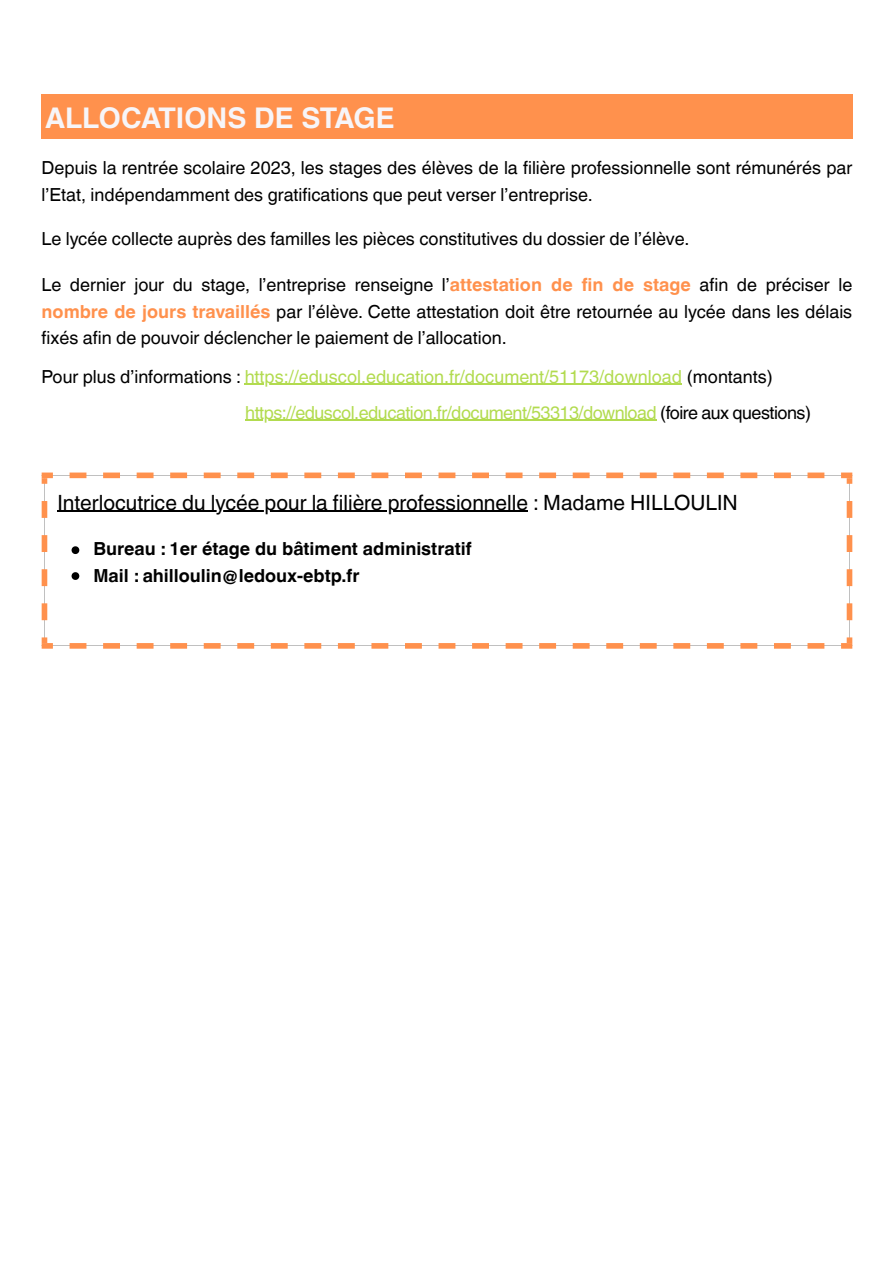
<style>
.page{position:relative;width:894px;height:1263px;background:#fff}
.page>*{position:absolute;margin:0;border:0;box-sizing:border-box;transform-origin:0 0}
.t1{font:700 28.5px "Helvetica World";color:#f7f5f8}
.t2{font:21px "Helvetica World";color:#000}
.t3{font:18px/26.4px "Helvetica World";color:#000}
.t4{font:18px "Helvetica World";color:#b2db4f}
.t5{font:18px "Helvetica World";letter-spacing:-.03em;color:#b2db4f}
.t6{font:700 18px "Helvetica World";color:#000}
.s1{font-weight:700;color:#ff914d}
.s2{color:#000}
</style>
<div class="page">
<hr style="left:244px;top:384px;width:437px;height:1px;background:#b2db4f">
<hr style="left:245px;top:420px;width:411px;height:1px;background:#b2db4f">
<div style="left:42px;top:94px;width:810px;height:44px;background:#ff914d"></div>
<svg style="left:42px;top:472px;width:810px;height:177px"></svg>
<p class="t1" style="left:45px;top:95px;width:351px">ALLOCATIONS DE STAGE</p>
<p class="t3" style="left:42px;top:155px;width:811px;line-height:27px">Depuis la rentrée scolaire 2023, les stages des élèves de la filière professionnelle sont rémunérés par l’Etat, indépendamment des gratifications que peut verser l’entreprise.</p>
<p class="t3" style="left:42px;top:226px;width:649px">Le lycée collecte auprès des familles les pièces constitutives du dossier de l’élève.</p>
<p class="t3" style="left:42px;top:272px;width:811px;text-align:justify">Le dernier jour du stage, l’entreprise renseigne l’<span class="s1">attestation de fin de stage</span> afin de préciser le <span class="s1">nombre de jours travaillés</span> par l’élève. Cette attestation doit être retournée au lycée dans les délais fixés afin de pouvoir déclencher le paiement de l’allocation.</p>
<p class="t4" style="left:42px;top:366px;width:732px"><span class="s2">Pour plus d’informations :</span> https://eduscol.education.fr/document/51173/download <span class="s2">(montants)</span></p>
<p class="t5" style="left:245px;top:402px;width:567px">https://eduscol.education.fr/document/53313/download <span class="s2">(foire aux questions)</span></p>
<p class="t2" style="left:57px;top:490px;width:682px">Interlocutrice du lycée pour la filière professionnelle : Madame HILLOULIN</p>
<p class="t6" style="left:93px;top:534px;width:380px">Bureau : 1er étage du bâtiment administratif</p>
<p class="t6" style="left:93px;top:561px;width:267px">Mail : ahilloulin@ledoux-ebtp.fr</p>
</div>
